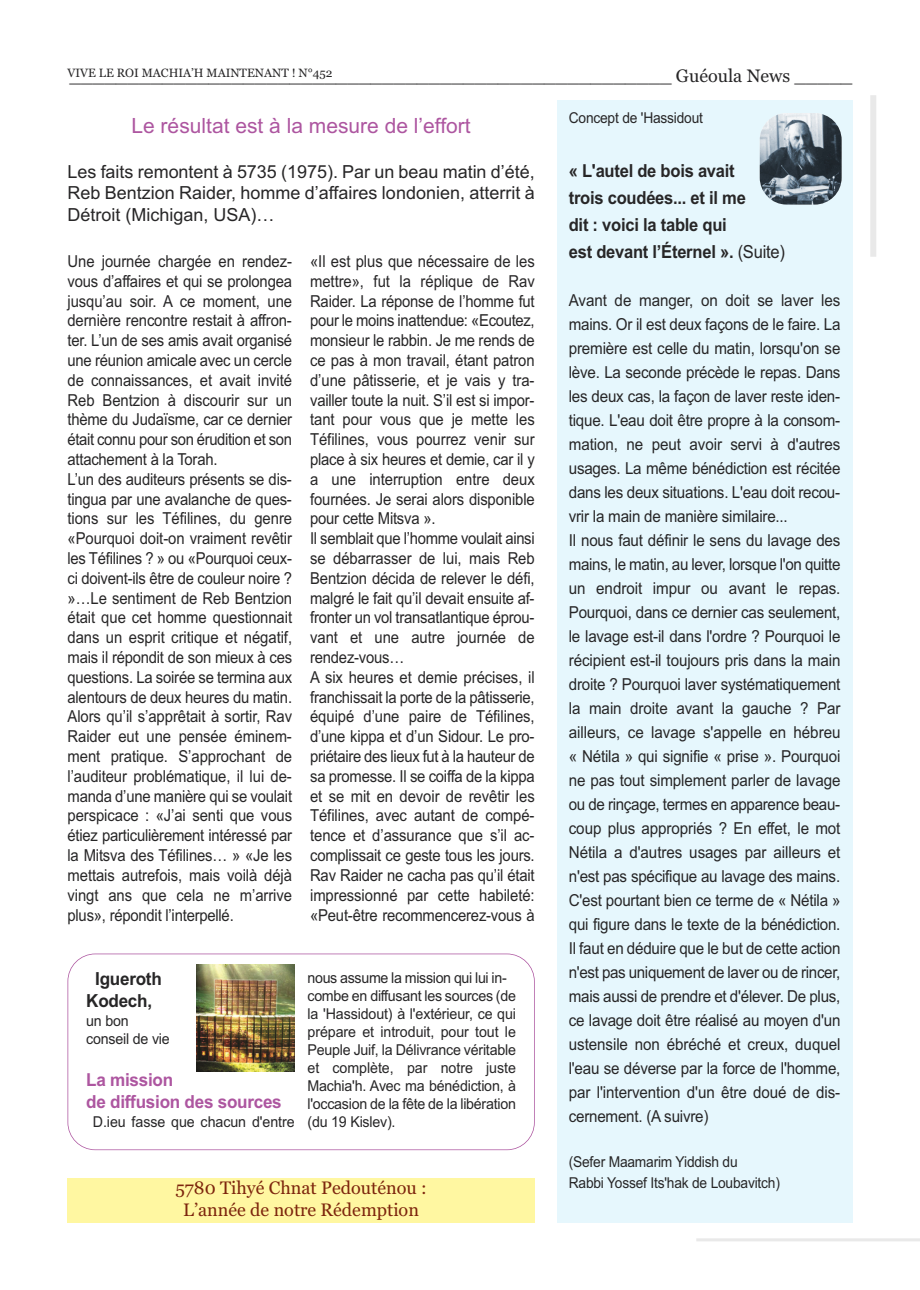
<style>
.page{position:relative;width:920px;height:1290px;background:#fff}
.page>*{position:absolute;margin:0;border:0;box-sizing:border-box;transform-origin:0 0}
.t1{font:21px "Arial";color:#ad56a0}
.t2{font:18px/21.6px "Arial";color:#272627;text-align:justify}
.t3{font:18px "Georgia";color:#272627}
.t4{font:700 18px/27px "Arial";letter-spacing:-.015em;color:#272627;scale:.92 1}
.t5{font:18px/21.6px "Georgia";color:#7d250d;text-align:center}
.t6{font:700 18px/21.6px "Arial";letter-spacing:-.015em;color:#ad56a0;scale:.95 1}
.t7{font:700 18px/21.6px "Arial";letter-spacing:-.015em;color:#272627;text-align:center;scale:.95 1}
.t8{font:16.5px/19.8px "Arial";letter-spacing:-.015em;color:#272627;scale:.9 1}
.t9{font:16.5px/24px "Arial";letter-spacing:-.015em;color:#272627;scale:.92 1}
.t10{font:15px/18px "Arial";letter-spacing:-.015em;color:#272627;scale:.95 1}
.t11{font:15px/21px "Arial";letter-spacing:-.015em;color:#272627;scale:.92 1}
.s1{font-weight:400}
</style>
<div class="page">
<div style="left:557px;top:100px;width:295px;height:1122px;background:#e6f7fd"></div>
<img style="left:760px;top:113px;width:82px;height:92px;border-radius:27px">
<div style="left:68px;top:953px;width:467px;height:197px;border:2px solid #ad56a0;border-radius:28px"></div>
<div style="left:68px;top:1178px;width:467px;height:44px;background:#fff7a1"></div>
<div style="left:196px;top:964px;width:99px;height:110px;background:linear-gradient(to right,#fff,#fff)"></div>
<img style="left:196px;top:964px;width:99px;height:107px">
<div style="left:870px;top:95px;width:6px;height:162px;background:#e9e9e9"></div>
<hr style="left:696px;top:1238px;width:224px;height:3px;background:#e9e9e9">
<p class="t3" style="left:67px;top:65px;width:786px"><sup>V</sup>_<sup>IV</sup>_<sup>E</sup>_<sup>L</sup>_<sup>E</sup> _<sup>RO</sup>_<sup>I</sup>_<sup>M</sup>_<sup>AC</sup>_<sup>H</sup>_<sup>IA</sup>_<sup>’H</sup>_<sup>M</sup>_<sup>A</sup>_<sup>IN</sup>_<sup>T</sup>_<sup>E</sup>_<sup>NA</sup>_<sup>N</sup>_<sup>T</sup>_<sup>!</sup> <sup>N</sup>_<sup>°</sup>_<sup>45</sup>_<sup>2</sup> _____________________________ Guéoula News _____</p>
<p class="t11" style="left:569px;top:108px;width:147px">Concept de 'Hassidout</p>
<p class="t4" style="left:569px;top:158px;width:236px">« L'autel de bois avait<br>trois coudées... et il me<br>dit : voici la table qui<br>est devant l’Éternel ». <span class="s1">(Suite)</span></p>
<p class="t9" style="left:569px;top:289px;width:297px">Avant de manger, on doit se laver les mains. Or il est deux façons de le faire. La première est celle du matin, lorsqu'on se lève. La seconde précède le repas. Dans les deux cas, la façon de laver reste iden&shy;tique. L'eau doit être propre à la consom&shy;mation, ne peut avoir servi à d'autres usages. La même bénédiction est récitée dans les deux situations. L'eau doit recou&shy;vrir la main de manière similaire...<br>Il nous faut définir le sens du lavage des mains, le matin, au lever, lorsque l'on quitte un endroit impur ou avant le repas.<br>Pourquoi, dans ce dernier cas seulement, le lavage est-il dans l'ordre ? Pourquoi le récipient est-il toujours pris dans la main droite ? Pourquoi laver systématiquement la main droite avant la gauche ? Par ailleurs, ce lavage s'appelle en hébreu « Nétila » qui signifie « prise ». Pourquoi ne pas tout simplement parler de lavage ou de rinçage, termes en apparence beau&shy;coup plus appropriés ? En effet, le mot Nétila a d'autres usages par ailleurs et n'est pas spécifique au lavage des mains.<br>C'est pourtant bien ce terme de « Nétila » qui figure dans le texte de la bénédiction.<br>Il faut en déduire que le but de cette action n'est pas uniquement de laver ou de rincer, mais aussi de prendre et d'élever. De plus, ce lavage doit être réalisé au moyen d'un ustensile non ébréché et creux, duquel l'eau se déverse par la force de l'homme, par l'intervention d'un être doué de dis&shy;cernement. (A suivre)</p>
<p class="t11" style="left:569px;top:1152px;width:231px">(Sefer Maamarim Yiddish du<br>Rabbi Yossef Its'hak de Loubavitch)</p>
<p class="t1" style="left:131px;top:114px;width:341px">Le résultat est à la mesure de l’effort</p>
<p class="t2" style="left:67px;top:161px;width:469px">Les faits remontent à 5735 (1975). Par un beau matin d’été, Reb Bentzion Raider, homme d’affaires londonien, atterrit à Détroit (Michigan, USA)…</p>
<p class="t8" style="left:68px;top:251px;width:251px">Une journée chargée en rendez&shy;vous d’affaires et qui se prolongea jusqu’au soir. A ce moment, une dernière rencontre restait à affron&shy;ter. L’un de ses amis avait organisé une réunion amicale avec un cercle de connaissances, et avait invité Reb Bentzion à discourir sur un thème du Judaïsme, car ce dernier était connu pour son érudition et son attachement à la Torah.<br>L’un des auditeurs présents se dis&shy;tingua par une avalanche de ques&shy;tions sur les Téfilines, du genre «Pourquoi doit-on vraiment revêtir les Téfilines ? » ou «Pourquoi ceux&shy;ci doivent-ils être de couleur noire ? »…Le sentiment de Reb Bentzion était que cet homme questionnait dans un esprit critique et négatif, mais il répondit de son mieux à ces questions. La soirée se termina aux alentours de deux heures du matin.<br>Alors qu’il s’apprêtait à sortir, Rav Raider eut une pensée éminem&shy;ment pratique. S’approchant de l’auditeur problématique, il lui de&shy;manda d’une manière qui se voulait perspicace : «J’ai senti que vous étiez particulièrement intéressé par la Mitsva des Téfilines… » «Je les mettais autrefois, mais voilà déjà vingt ans que cela ne m’arrive plus», répondit l’interpellé.</p>
<p class="t8" style="left:310px;top:251px;width:251px">«Il est plus que nécessaire de les mettre», fut la réplique de Rav Raider. La réponse de l’homme fut pour le moins inattendue: «Ecoutez, monsieur le rabbin. Je me rends de ce pas à mon travail, étant patron d’une pâtisserie, et je vais y tra&shy;vailler toute la nuit. S’il est si impor&shy;tant pour vous que je mette les Téfilines, vous pourrez venir sur place à six heures et demie, car il y a une interruption entre deux fournées. Je serai alors disponible pour cette Mitsva ».<br>Il semblait que l’homme voulait ainsi se débarrasser de lui, mais Reb Bentzion décida de relever le défi, malgré le fait qu’il devait ensuite af&shy;fronter un vol transatlantique éprou&shy;vant et une autre journée de rendez-vous…<br>A six heures et demie précises, il franchissait la porte de la pâtisserie, équipé d’une paire de Téfilines, d’une kippa et d’un Sidour. Le pro&shy;priétaire des lieux fut à la hauteur de sa promesse. Il se coiffa de la kippa et se mit en devoir de revêtir les Téfilines, avec autant de compé&shy;tence et d’assurance que s’il ac&shy;complissait ce geste tous les jours.<br>Rav Raider ne cacha pas qu’il était impressionné par cette habileté: «Peut-être recommencerez-vous à</p>
<p class="t10" style="left:307px;top:969px;width:221px">nous assume la mission qui lui in&shy;combe en diffusant les sources (de la 'Hassidout) à l'extérieur, ce qui prépare et introduit, pour tout le<br>Peuple Juif, la Délivrance véritable et complète, par notre juste<br>Machia'h. Avec ma bénédiction, à l'occasion de la fête de la libération (du 19 Kislev).</p>
<p class="t7" style="left:86px;top:968px;width:81px">Igueroth<br>Kodech,</p>
<p class="t10" style="left:86px;top:1012px;width:89px">un bon conseil de vie</p>
<p class="t6" style="left:86px;top:1069px;width:207px">La mission<br>de diffusion des sources</p>
<p class="t10" style="left:93px;top:1113px;width:214px">D.ieu fasse que chacun d'entre</p>
<p class="t5" style="left:175px;top:1177px;width:253px">5780 Tihyé Chnat Pedouténou :<br>L’année de notre Rédemption</p>
</div>
